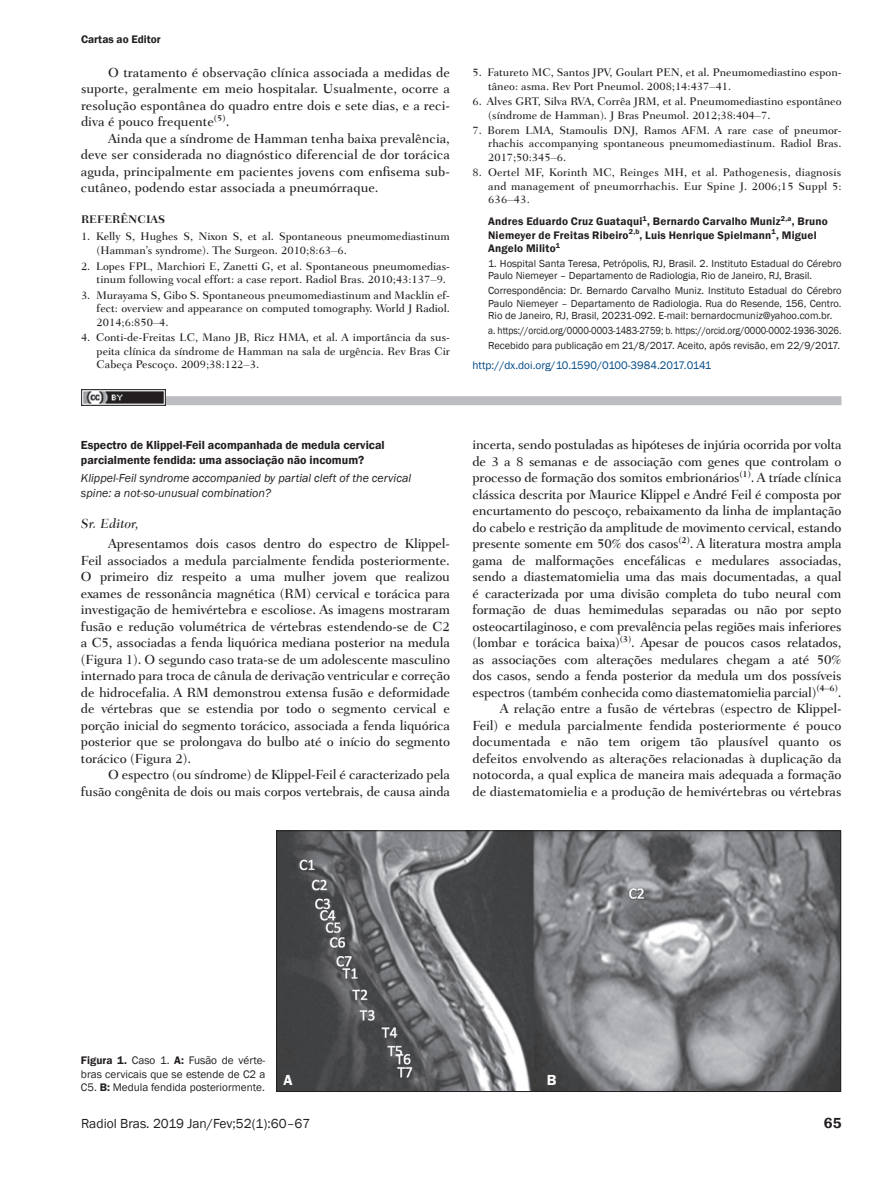
<style>
.page{position:relative;width:893px;height:1191px;background:#fff}
.page>*{position:absolute;margin:0;border:0;box-sizing:border-box;transform-origin:0 0}
.t1{font:600 15px "Franklin Gothic";color:#231f20}
.t2{font:600 15px "Franklin Gothic";color:#fff}
.t3{font:500 13.5px/16.5px "Fairfield LT";letter-spacing:-.015em;color:#231f20;text-align:justify}
.t4{font:13.5px "Franklin Gothic";color:#231f20}
.t5{font:italic 500 13.5px "Fairfield LT";color:#231f20}
.t6{font:600 12px/15px "Franklin Gothic";color:#231f20}
.t7{font:italic 12px/15px "Franklin Gothic";color:#231f20}
.t8{font:500 11.25px/13.5px "Fairfield LT";color:#231f20}
.t9{font:600 11.25px/13.5px "Franklin Gothic";letter-spacing:.015em;color:#231f20}
.t10{font:11.25px/13.5px "Franklin Gothic";color:#231f20;text-align:justify}
.t11{font:11.25px "Franklin Gothic";color:#014984}
.t12{font:700 11.25px "Fairfield LT";color:#231f20}
.t13{font:10.5px/12.6px "Franklin Gothic";color:#231f20}
.t14{font:10.5px/14.7px "Franklin Gothic";color:#231f20;scale:.9 1}
.s1{font-weight:600}
</style>
<div class="page">
<div style="left:81px;top:396px;width:760px;height:9px;background:#bcbdc0"></div>
<img style="left:81px;top:389px;width:85px;height:16px">
<img style="left:278px;top:832px;width:561px;height:257px">
<div style="left:276px;top:830px;width:565px;height:261px;border:1px solid #231f20"></div>
<p class="t9" style="left:81px;top:33px;width:81px">Cartas ao Editor</p>
<p class="t3" style="left:81px;top:64px;width:371px;text-indent:27px">O tratamento é observação clínica associada a medidas de suporte, geralmente em meio hospitalar. Usualmente, ocorre a resolução espontânea do quadro entre dois e sete dias, e a reci&shy;diva é pouco frequente<sup>(5)</sup>.</p>
<p class="t3" style="left:81px;top:130px;width:370px;text-indent:27px">Ainda que a síndrome de Hamman tenha baixa prevalência, deve ser considerada no diagnóstico diferencial de dor torácica aguda, principalmente em pacientes jovens com enfisema sub&shy;cutâneo, podendo estar associada a pneumórraque.</p>
<p class="t12" style="left:81px;top:212px;width:86px">REFERÊNCIAS</p>
<p class="t8" style="left:97px;top:230px;width:355px;text-indent:-16px">1. Kelly S, Hughes S, Nixon S, et al. Spontaneous pneumomediastinum (Hamman’s syndrome). The Surgeon. 2010;8:63–6.</p>
<p class="t8" style="left:97px;top:259px;width:355px;text-indent:-16px">2. Lopes FPL, Marchiori E, Zanetti G, et al. Spontaneous pneumomedias&shy;tinum following vocal effort: a case report. Radiol Bras. 2010;43:137–9.</p>
<p class="t8" style="left:97px;top:288px;width:355px;text-align:justify;text-indent:-16px">3. Murayama S, Gibo S. Spontaneous pneumomediastinum and Macklin ef&shy;fect: overview and appearance on computed tomography. World J Radiol.<br>2014;6:850–4.</p>
<p class="t8" style="left:97px;top:331px;width:355px;text-align:justify;text-indent:-16px">4. Conti-de-Freitas LC, Mano JB, Ricz HMA, et al. A importância da sus&shy;peita clínica da síndrome de Hamman na sala de urgência. Rev Bras Cir Cabeça Pescoço. 2009;38:122–3.</p>
<p class="t8" style="left:488px;top:66px;width:355px;text-indent:-16px">5. Fatureto MC, Santos JPV, Goulart PEN, et al. Pneumomediastino espon&shy;tâneo: asma. Rev Port Pneumol. 2008;14:437–41.</p>
<p class="t8" style="left:488px;top:95px;width:355px;text-indent:-16px">6. Alves GRT, Silva RVA, Corrêa JRM, et al. Pneumomediastino espontâneo (síndrome de Hamman). J Bras Pneumol. 2012;38:404–7.</p>
<p class="t8" style="left:488px;top:123px;width:355px;text-align:justify;text-indent:-16px">7. Borem LMA, Stamoulis DNJ, Ramos AFM. A rare case of pneumor&shy;rhachis accompanying spontaneous pneumomediastinum. Radiol Bras.<br>2017;50:345–6.</p>
<p class="t8" style="left:488px;top:166px;width:355px;text-align:justify;text-indent:-16px">8. Oertel MF, Korinth MC, Reinges MH, et al. Pathogenesis, diagnosis and management of pneumorrhachis. Eur Spine J. 2006;15 Suppl 5:<br>636–43.</p>
<p class="t9" style="left:488px;top:215px;width:341px">Andres Eduardo Cruz Guataqui<sup>1</sup>, Bernardo Carvalho Muniz<sup>2,a</sup>, Bruno<br>Niemeyer de Freitas Ribeiro<sup>2,b</sup>, Luis Henrique Spielmann<sup>1</sup>, Miguel<br>Angelo Milito<sup>1</sup></p>
<p class="t13" style="left:488px;top:257px;width:355px">1. Hospital Santa Teresa, Petrópolis, RJ, Brasil. 2. Instituto Estadual do Cérebro<br>Paulo Niemeyer – Departamento de Radiologia, Rio de Janeiro, RJ, Brasil.</p>
<p class="t13" style="left:488px;top:284px;width:355px;text-align:justify">Correspondência: Dr. Bernardo Carvalho Muniz. Instituto Estadual do Cérebro Paulo Niemeyer – Departamento de Radiologia. Rua do Resende, 156, Centro.<br>Rio de Janeiro, RJ, Brasil, 20231-092. E-mail: bernardocmuniz@yahoo.com.br.</p>
<p class="t14" style="left:488px;top:323px;width:394px">a. https://orcid.org/0000-0003-1483-2759; b. https://orcid.org/0000-0002-1936-3026.<br>Recebido para publicação em 21/8/2017. Aceito, após revisão, em 22/9/2017.</p>
<p class="t11" style="left:472px;top:359px;width:241px">http://dx.doi.org/10.1590/0100-3984.2017.0141</p>
<p class="t6" style="left:81px;top:437px;width:305px">Espectro de Klippel-Feil acompanhada de medula cervical parcialmente fendida: uma associação não incomum?</p>
<p class="t7" style="left:81px;top:470px;width:332px">Klippel-Feil syndrome accompanied by partial cleft of the cervical spine: a not-so-unusual combination?</p>
<p class="t5" style="left:81px;top:515px;width:60px">Sr. Editor,</p>
<p class="t3" style="left:81px;top:536px;width:371px;text-indent:27px">Apresentamos dois casos dentro do espectro de Klippel-Feil associados a medula parcialmente fendida posteriormente.<br>O primeiro diz respeito a uma mulher jovem que realizou exames de ressonância magnética (RM) cervical e torácica para investigação de hemivértebra e escoliose. As imagens mostraram fusão e redução volumétrica de vértebras estendendo-se de C2 a C5, associadas a fenda liquórica mediana posterior na medula (Figura 1). O segundo caso trata-se de um adolescente masculino internado para troca de cânula de derivação ventricular e correção de hidrocefalia. A RM demonstrou extensa fusão e deformidade de vértebras que se estendia por todo o segmento cervical e porção inicial do segmento torácico, associada a fenda liquórica posterior que se prolongava do bulbo até o início do segmento torácico (Figura 2).</p>
<p class="t3" style="left:81px;top:767px;width:370px;text-align:right">O espectro (ou síndrome) de Klippel-Feil é caracterizado pela fusão congênita de dois ou mais corpos vertebrais, de causa ainda</p>
<p class="t3" style="left:472px;top:436px;width:371px;text-align:right">incerta, sendo postuladas as hipóteses de injúria ocorrida por volta de 3 a 8 semanas e de associação com genes que controlam o processo de formação dos somitos embrionários<sup>(1)</sup>. A tríade clínica clássica descrita por Maurice Klippel e André Feil é composta por encurtamento do pescoço, rebaixamento da linha de implantação do cabelo e restrição da amplitude de movimento cervical, estando presente somente em 50% dos casos<sup>(2)</sup>. A literatura mostra ampla gama de malformações encefálicas e medulares associadas, sendo a diastematomielia uma das mais documentadas, a qual é caracterizada por uma divisão completa do tubo neural com formação de duas hemimedulas separadas ou não por septo osteocartilaginoso, e com prevalência pelas regiões mais inferiores (lombar e torácica baixa)<sup>(3)</sup>. Apesar de poucos casos relatados, as associações com alterações medulares chegam a até 50% dos casos, sendo a fenda posterior da medula um dos possíveis espectros (também conhecida como diastematomielia parcial)<sup>(4–6)</sup>.<br>A relação entre a fusão de vértebras (espectro de Klippel-Feil) e medula parcialmente fendida posteriormente é pouco documentada e não tem origem tão plausível quanto os defeitos envolvendo as alterações relacionadas à duplicação da notocorda, a qual explica de maneira mais adequada a formação de diastematomielia e a produção de hemivértebras ou vértebras</p>
<p class="t10" style="left:81px;top:1054px;width:186px"><span class="s1">Figura 1.</span> Caso 1. <span class="s1">A:</span> Fusão de vérte&shy;bras cervicais que se estende de C2 a C5. <span class="s1">B:</span> Medula fendida posteriormente.</p>
<p class="t2" style="left:284px;top:1070px;width:11px">A</p>
<p class="t2" style="left:547px;top:1070px;width:11px">B</p>
<p class="t4" style="left:81px;top:1114px;width:231px">Radiol Bras. 2019 Jan/Fev;52(1):60–67</p>
<p class="t1" style="left:824px;top:1113px;width:19px">65</p>
</div>
